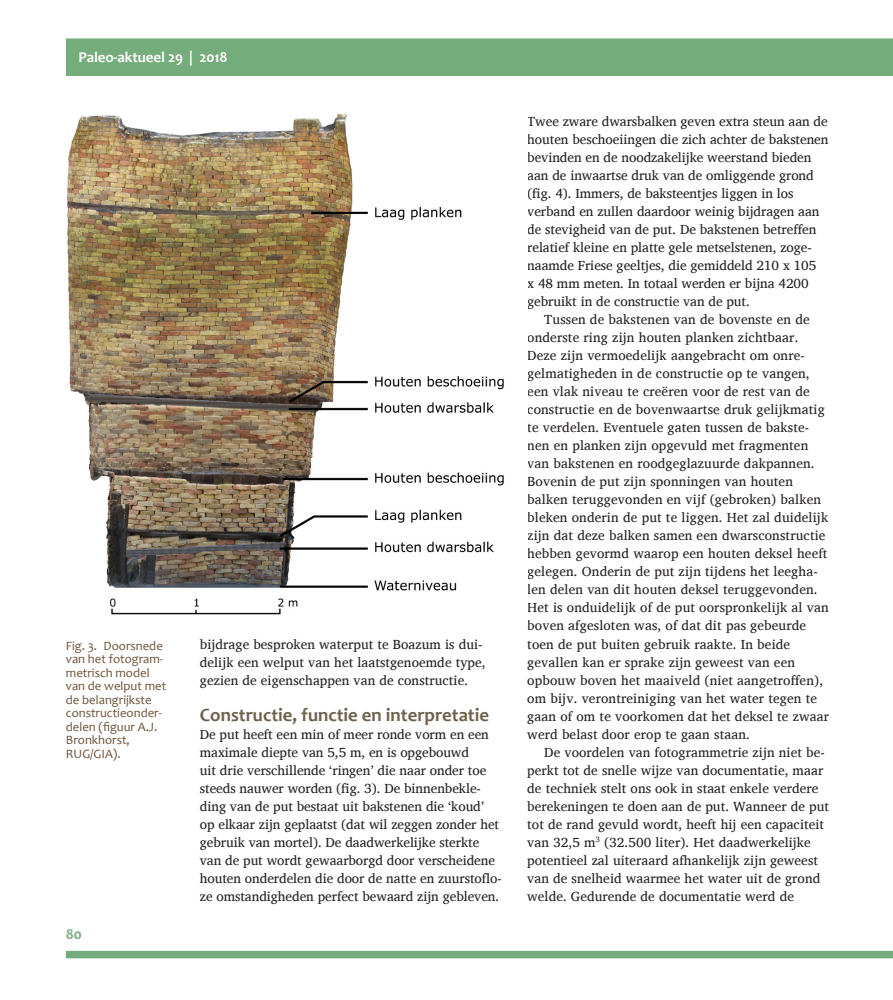
<style>
.page{position:relative;width:893px;height:1000px;background:#fff}
.page>*{position:absolute;margin:0;border:0;box-sizing:border-box;transform-origin:0 0}
.Kopje{font:700 18.75px "Candara";color:#6d624e}
.t1{font:700 15px "Candara";letter-spacing:-.005em;color:#fff}
.t2{font:700 15px "Candara";color:#75ac7b}
.Plat{font:13.5px/18px "Charis SIL";letter-spacing:.005em;color:#231f20}
.Afbeeldingstekst{font:12.75px/13.5px "Candara";color:#6e5136}
</style>
<div class="page">
<div style="left:66px;top:38px;width:827px;height:38px;background:#75ac7b"></div>
<div style="left:66px;top:950px;width:827px;height:8px;background:#75ac7b"></div>
<img style="left:66px;top:113px;width:438px;height:502px">
<p class="t1" style="left:79px;top:48px;width:150px">Paleo-aktueel 29 | 2018</p>
<p class="Afbeeldingstekst" style="left:66px;top:638px;width:102px">Fig. 3. Doorsnede van het fotogram&shy;metrisch model van de welput met de belangrijkste constructieonder&shy;delen (figuur A.J.<br>Bronkhorst,<br>RUG/GIA).</p>
<p class="t2" style="left:66px;top:924px;width:17px">80</p>
<p class="Plat" style="left:200px;top:634px;width:287px">bijdrage besproken waterput te Boazum is dui&shy;delijk een welput van het laatstgenoemde type, gezien de eigenschappen van de constructie.</p>
<p class="Kopje" style="left:200px;top:702px;width:291px">Constructie, functie en interpretatie</p>
<p class="Plat" style="left:200px;top:724px;width:303px">De put heeft een min of meer ronde vorm en een maximale diepte van 5,5 m, en is opgebouwd<br>uit drie verschillende ‘ringen’ die naar onder toe steeds nauwer worden (fig. 3). De binnenbekle&shy;ding van de put bestaat uit bakstenen die ‘koud’ op elkaar zijn geplaatst (dat wil zeggen zonder het gebruik van mortel). De daadwerkelijke sterkte van de put wordt gewaarborgd door verscheidene houten onderdelen die door de natte en zuurstoflo&shy;ze omstandigheden perfect bewaard zijn gebleven.</p>
<p class="Plat" style="left:527px;top:112px;width:303px">Twee zware dwarsbalken geven extra steun aan de houten beschoeiingen die zich achter de bakstenen bevinden en de noodzakelijke weerstand bieden aan de inwaartse druk van de omliggende grond (fig. 4). Immers, de baksteentjes liggen in los verband en zullen daardoor weinig bijdragen aan de stevigheid van de put. De bakstenen betreffen relatief kleine en platte gele metselstenen, zoge&shy;naamde Friese geeltjes, die gemiddeld 210 x 105<br>x 48 mm meten. In totaal werden er bijna 4200 gebruikt in de constructie van de put.</p>
<p class="Plat" style="left:527px;top:310px;width:303px;text-indent:17px">Tussen de bakstenen van de bovenste en de onderste ring zijn houten planken zichtbaar.<br>Deze zijn vermoedelijk aangebracht om onre&shy;gelmatigheden in de constructie op te vangen, een vlak niveau te creëren voor de rest van de constructie en de bovenwaartse druk gelijkmatig te verdelen. Eventuele gaten tussen de bakste&shy;nen en planken zijn opgevuld met fragmenten van bakstenen en roodgeglazuurde dakpannen.<br>Bovenin de put zijn sponningen van houten balken teruggevonden en vijf (gebroken) balken bleken onderin de put te liggen. Het zal duidelijk zijn dat deze balken samen een dwarsconstructie hebben gevormd waarop een houten deksel heeft gelegen. Onderin de put zijn tijdens het leegha&shy;len delen van dit houten deksel teruggevonden.<br>Het is onduidelijk of de put oorspronkelijk al van boven afgesloten was, of dat dit pas gebeurde toen de put buiten gebruik raakte. In beide gevallen kan er sprake zijn geweest van een opbouw boven het maaiveld (niet aangetroffen), om bijv. verontreiniging van het water tegen te gaan of om te voorkomen dat het deksel te zwaar werd belast door erop te gaan staan.</p>
<p class="Plat" style="left:527px;top:742px;width:303px;text-indent:17px">De voordelen van fotogrammetrie zijn niet be&shy;perkt tot de snelle wijze van documentatie, maar de techniek stelt ons ook in staat enkele verdere berekeningen te doen aan de put. Wanneer de put tot de rand gevuld wordt, heeft hij een capaciteit van 32,5 m<sup>3</sup> (32.500 liter). Het daadwerkelijke potentieel zal uiteraard afhankelijk zijn geweest van de snelheid waarmee het water uit de grond welde. Gedurende de documentatie werd de</p>
</div>
